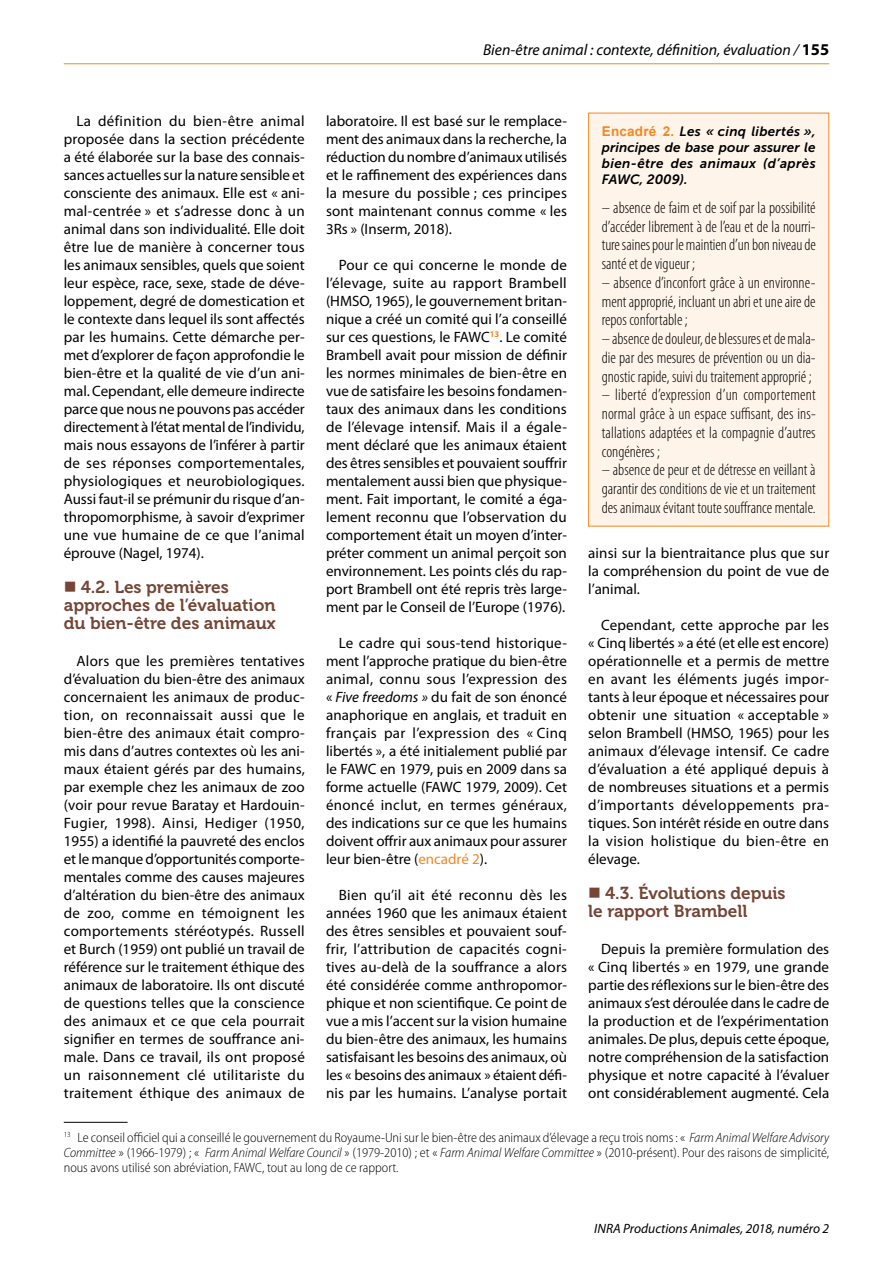
<style>
.page{position:relative;width:893px;height:1263px;background:#fff}
.page>*{position:absolute;margin:0;border:0;box-sizing:border-box;transform-origin:0 0}
.t1{font:17.25px/18px "Museo 700";color:#754636}
.t2{font:300 condensed 16.5px/18.8px "Myriad Pro";color:#000;text-align:justify}
.t3{font:italic 15.75px "Myriad Pro";color:#000}
.t4{font:15px/18px "Myriad Pro";color:#000;text-align:justify}
.t5{font:300 semi-condensed 13.5px/15px "Myriad Pro";color:#000;text-align:justify}
.t6{font:italic 13.5px/15.8px "Museo Sans 700";letter-spacing:.005em;color:#000;text-align:justify}
.t7{font:italic 13.5px "Myriad Pro";color:#000}
.s1{font-weight:700;font-style:normal;font-size:16.5px}
.s2{font-style:italic}
.s3{color:#f18922}
.s4{font-family:"Arial";font-weight:700;font-style:normal;color:#f18922}
</style>
<div class="page">
<hr style="left:64px;top:63px;width:765px;height:1px;background:#f18922">
<hr style="left:64px;top:1122px;width:64px;height:1px;background:#000">
<div style="left:589px;top:113px;width:240px;height:413px;background:#fef4ea"></div>
<div style="left:588px;top:113px;width:241px;height:413px;border:1px solid #f18922"></div>
<p class="t3" style="left:483px;top:41px;width:348px">Bien-être animal : contexte, définition, évaluation / <span class="s1">155</span></p>
<p class="t4" style="left:64px;top:112px;width:243px;text-indent:13px">La définition du bien-être animal proposée dans la section précédente a été élaborée sur la base des connais&shy;sances actuelles sur la nature sensible et consciente des animaux. Elle est « ani&shy;mal-centrée » et s’adresse donc à un animal dans son individualité. Elle doit être lue de manière à concerner tous les animaux sensibles, quels que soient leur espèce, race, sexe, stade de déve&shy;loppement, degré de domestication et le contexte dans lequel ils sont affectés par les humains. Cette démarche per&shy;met d’explorer de façon approfondie le bien-être et la qualité de vie d’un ani&shy;mal. Cependant, elle demeure indirecte parce que nous ne pouvons pas accéder directement à l’état mental de l’individu, mais nous essayons de l’inférer à partir de ses réponses comportementales, physiologiques et neurobiologiques.<br>Aussi faut-il se prémunir du risque d’an&shy;thropomorphisme, à savoir d’exprimer une vue humaine de ce que l’animal éprouve (Nagel, 1974).</p>
<p class="t1" style="left:64px;top:578px;width:213px;text-indent:17px">4.2. Les premières approches de l’évaluation du bien-être des animaux</p>
<p class="t4" style="left:64px;top:652px;width:243px;text-indent:13px">Alors que les premières tentatives d’évaluation du bien-être des animaux concernaient les animaux de produc&shy;tion, on reconnaissait aussi que le bien-être des animaux était compro&shy;mis dans d’autres contextes où les ani&shy;maux étaient gérés par des humains, par exemple chez les animaux de zoo (voir pour revue Baratay et Hardouin-Fugier, 1998). Ainsi, Hediger (1950, 1955) a identifié la pauvreté des enclos et le manque d’opportunités comporte&shy;mentales comme des causes majeures d’altération du bien-être des animaux de zoo, comme en témoignent les comportements stéréotypés. Russell et Burch (1959) ont publié un travail de référence sur le traitement éthique des animaux de laboratoire. Ils ont discuté de questions telles que la conscience des animaux et ce que cela pourrait signifier en termes de souffrance ani&shy;male. Dans ce travail, ils ont proposé un raisonnement clé utilitariste du traitement éthique des animaux de</p>
<p class="t5" style="left:64px;top:1130px;width:767px"><sup>13</sup> Le conseil officiel qui a conseillé le gouvernement du Royaume-Uni sur le bien-être des animaux d’élevage a reçu trois noms : « <span class="s2">Farm Animal Welfare Advisory Committee</span> » (1966-1979) ; « <span class="s2">Farm Animal Welfare Council</span> » (1979-2010) ; et « <span class="s2">Farm Animal Welfare Committee</span> » (2010-présent). Pour des raisons de simplicité, nous avons utilisé son abréviation, FAWC, tout au long de ce rapport.</p>
<p class="t4" style="left:326px;top:112px;width:243px">laboratoire. Il est basé sur le remplace&shy;ment des animaux dans la recherche, la réduction du nombre d’animaux utilisés et le raffinement des expériences dans la mesure du possible ; ces principes sont maintenant connus comme « les 3Rs » (Inserm, 2018).</p>
<p class="t4" style="left:326px;top:256px;width:243px;text-indent:13px">Pour ce qui concerne le monde de l’élevage, suite au rapport Brambell (HMSO, 1965), le gouvernement britan&shy;nique a créé un comité qui l’a conseillé sur ces questions, le FAWC<sup>13</sup>. Le comité Brambell avait pour mission de définir les normes minimales de bien-être en vue de satisfaire les besoins fondamen&shy;taux des animaux dans les conditions de l’élevage intensif. Mais il a égale&shy;ment déclaré que les animaux étaient des êtres sensibles et pouvaient souffrir mentalement aussi bien que physique&shy;ment. Fait important, le comité a éga&shy;lement reconnu que l’observation du comportement était un moyen d’inter&shy;préter comment un animal perçoit son environnement. Les points clés du rap&shy;port Brambell ont été repris très large&shy;ment par le Conseil de l’Europe (1976).</p>
<p class="t4" style="left:326px;top:634px;width:242px;text-indent:13px">Le cadre qui sous-tend historique&shy;ment l’approche pratique du bien-être animal, connu sous l’expression des « <span class="s2">Five freedoms »</span> du fait de son énoncé anaphorique en anglais, et traduit en français par l’expression des « Cinq libertés », a été initialement publié par le FAWC en 1979, puis en 2009 dans sa forme actuelle (FAWC 1979, 2009). Cet énoncé inclut, en termes généraux, des indications sur ce que les humains doivent offrir aux animaux pour assurer leur bien-être (<span class="s3">encadré 2</span>).</p>
<p class="t4" style="left:326px;top:886px;width:243px;text-indent:13px">Bien qu’il ait été reconnu dès les années 1960 que les animaux étaient des êtres sensibles et pouvaient souf&shy;frir, l’attribution de capacités cogni&shy;tives au-delà de la souffrance a alors été considérée comme anthropomor&shy;phique et non scientifique. Ce point de vue a mis l’accent sur la vision humaine du bien-être des animaux, les humains satisfaisant les besoins des animaux, où les « besoins des animaux » étaient défi&shy;nis par les humains. L’analyse portait</p>
<p class="t6" style="left:602px;top:124px;width:216px"><span class="s4">Encadré 2.</span> Les « cinq libertés », principes de base pour assurer le bien-être des animaux (d’après FAWC, 2009).</p>
<p class="t2" style="left:602px;top:199px;width:216px">– absence de faim et de soif par la possibilité d’accéder librement à de l’eau et de la nourri&shy;ture saines pour le maintien d’un bon niveau de santé et de vigueur ;</p>
<p class="t2" style="left:602px;top:273px;width:215px">– absence d’inconfort grâce à un environne&shy;ment approprié, incluant un abri et une aire de repos confortable ;</p>
<p class="t2" style="left:602px;top:330px;width:215px">– absence de douleur, de blessures et de mala&shy;die par des mesures de prévention ou un dia&shy;gnostic rapide, suivi du traitement approprié ;</p>
<p class="t2" style="left:602px;top:386px;width:216px">– liberté d’expression d’un comportement normal grâce à un espace suffisant, des ins&shy;tallations adaptées et la compagnie d’autres congénères ;</p>
<p class="t2" style="left:602px;top:461px;width:215px">– absence de peur et de détresse en veillant à garantir des conditions de vie et un traitement des animaux évitant toute souffrance mentale.</p>
<p class="t4" style="left:588px;top:544px;width:242px">ainsi sur la bientraitance plus que sur la compréhension du point de vue de l’animal.</p>
<p class="t4" style="left:588px;top:616px;width:243px;text-indent:13px">Cependant, cette approche par les « Cinq libertés » a été (et elle est encore) opérationnelle et a permis de mettre en avant les éléments jugés impor&shy;tants à leur époque et nécessaires pour obtenir une situation « acceptable » selon Brambell (HMSO, 1965) pour les animaux d’élevage intensif. Ce cadre d’évaluation a été appliqué depuis à de nombreuses situations et a permis d’importants développements pra&shy;tiques. Son intérêt réside en outre dans la vision holistique du bien-être en élevage.</p>
<p class="t1" style="left:588px;top:884px;width:199px;text-indent:17px">4.3. Évolutions depuis le rapport Brambell</p>
<p class="t4" style="left:588px;top:940px;width:243px;text-indent:13px">Depuis la première formulation des « Cinq libertés » en 1979, une grande partie des réflexions sur le bien-être des animaux s’est déroulée dans le cadre de la production et de l’expérimentation animales. De plus, depuis cette époque, notre compréhension de la satisfaction physique et notre capacité à l’évaluer ont considérablement augmenté. Cela</p>
<p class="t7" style="left:594px;top:1221px;width:236px">INRA Productions Animales, 2018, numéro 2</p>
</div>
